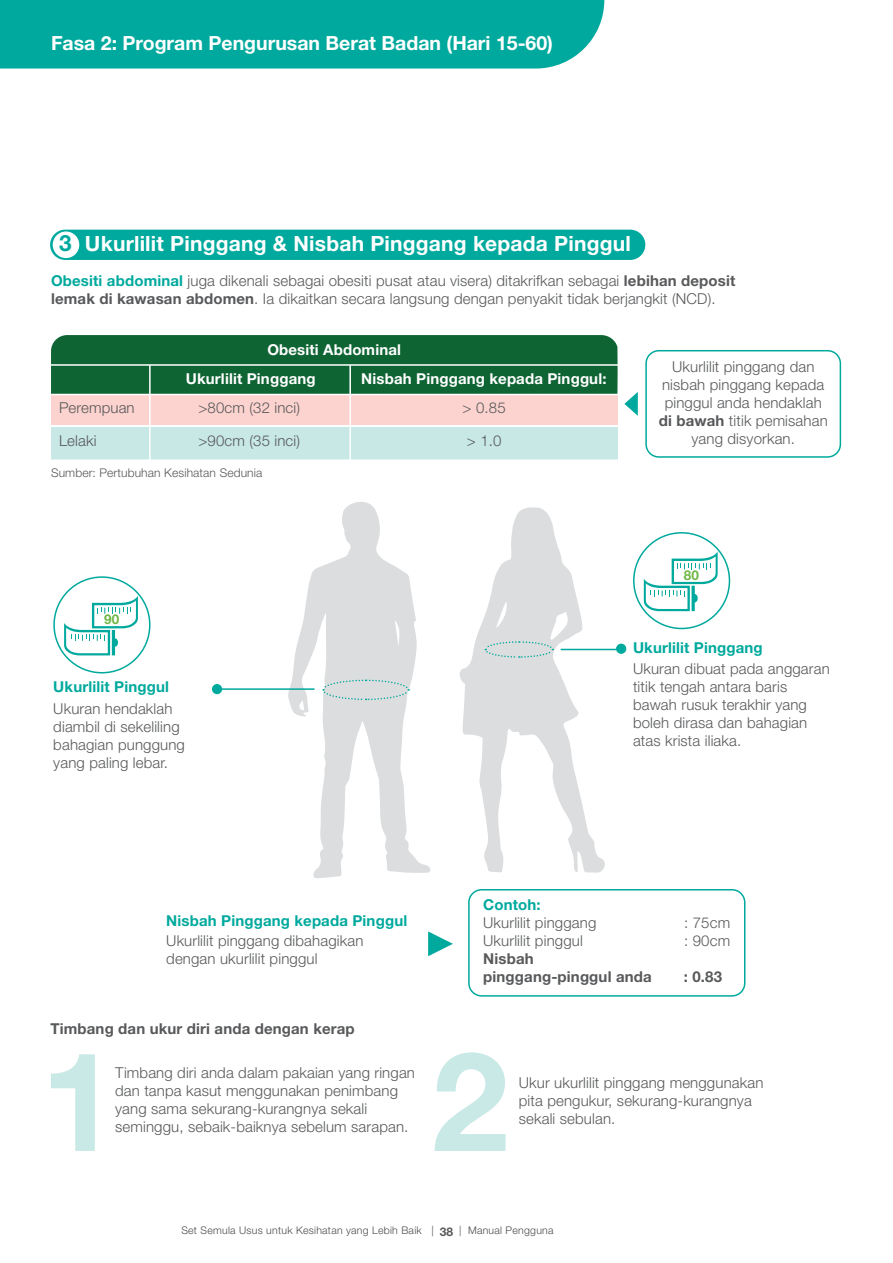
<style>
.page{position:relative;width:893px;height:1263px;background:#fff}
.page>*{position:absolute;margin:0;border:0;box-sizing:border-box;transform-origin:0 0}
.t1{font:700 138px "Helvetica Neue LT Std";color:#c9e9e6}
.t2{font:700 21px "Helvetica Neue LT Std";letter-spacing:.01em;color:#fff}
.t3{font:700 19.5px "Helvetica Neue LT Std";color:#fff}
.t4{font:300 15px/18px "Helvetica Neue LT Std";letter-spacing:.01em;color:#58595b}
.t5{font:700 15px "Helvetica Neue LT Std";letter-spacing:.01em;color:#00a99d}
.t6{font:700 15px/18px "Helvetica Neue LT Std";letter-spacing:.01em;color:#58595b}
.t7{font:700 15px/28.8px "Helvetica Neue LT Std";letter-spacing:.01em;color:#fff}
.t8{font:700 13.5px "Helvetica Neue LT Std";color:#6eb744}
.t9{font:300 12px "Helvetica Neue LT Std";letter-spacing:.01em;color:#58595b}
.t10{font:300 10.5px "Helvetica Neue LT Std";letter-spacing:.025em;color:#4d4d4f}
.s1{font-size:22.5px;color:#00a99d}
.s2{font-weight:700;color:#00a99d}
.s3{font-weight:700}
.s4{font-weight:700;font-size:12px;color:#58595b}
</style>
<div class="page">
<svg style="left:459px;top:507px;width:146px;height:366px"></svg>
<svg style="left:288px;top:502px;width:142px;height:376px"></svg>
<div style="left:50px;top:230px;width:595px;height:30px;background:#00a99d;border-radius:15px"></div>
<div style="left:53px;top:231px;width:26px;height:27px;background:#fff;border-radius:50%"></div>
<div style="left:645px;top:350px;width:196px;height:108px;border:2px solid #00a99d;border-radius:13px"></div>
<div style="left:468px;top:889px;width:277px;height:108px;border:2px solid #00a99d;border-radius:13px"></div>
<svg style="left:624px;top:392px;width:14px;height:24px"></svg>
<svg style="left:428px;top:931px;width:25px;height:25px"></svg>
<div style="left:51px;top:335px;width:567px;height:59px;background:#0f6434"></div>
<div style="left:51px;top:395px;width:566px;height:31px;background:#fcd3ce"></div>
<div style="left:51px;top:427px;width:566px;height:34px;background:#c7e8e5"></div>
<hr style="left:149px;top:365px;width:2px;height:95px;background:#fff">
<hr style="left:51px;top:459px;width:568px;height:2px;background:#fff">
<hr style="left:51px;top:425px;width:568px;height:1px;background:#fff">
<hr style="left:51px;top:364px;width:568px;height:2px;background:#fff">
<hr style="left:349px;top:365px;width:2px;height:95px;background:#fff">
<svg style="left:321px;top:679px;width:89px;height:22px;background:#d2dbdc"></svg>
<svg style="left:484px;top:640px;width:70px;height:18px"></svg>
<hr style="left:561px;top:649px;width:65px;height:1px;background:#00a99d">
<hr style="left:212px;top:688px;width:102px;height:2px;background:#00a99d">
<div style="left:212px;top:684px;width:10px;height:10px;background:#00a99d;border-radius:50%"></div>
<div style="left:616px;top:644px;width:10px;height:10px;background:#00a99d;border-radius:50%"></div>
<div style="left:53px;top:576px;width:98px;height:97px;border:2px solid #00a99d;border-radius:50%"></div>
<div style="left:633px;top:532px;width:97px;height:97px;border:2px solid #00a99d;border-radius:50%"></div>
<svg style="left:64px;top:596px;width:74px;height:59px"></svg>
<svg style="left:644px;top:552px;width:74px;height:59px"></svg>
<div style="left:0;top:0;width:604px;height:69px;background:#00a99d"></div>
<h3 class="t3" style="left:51px;top:31px;width:504px">Fasa 2: Program Pengurusan Berat Badan (Hari 15-60)</h3>
<h2 class="t2" style="left:59px;top:231px;width:573px"><span class="s1">3</span> Ukurlilit Pinggang &amp; Nisbah Pinggang kepada Pinggul</h2>
<p class="t4" style="left:51px;top:271px;width:686px"><span class="s2">Obesiti abdominal</span> juga dikenali sebagai obesiti pusat atau visera) ditakrifkan sebagai <span class="s3">lebihan deposit lemak di kawasan abdomen</span>. Ia dikaitkan secara langsung dengan penyakit tidak berjangkit (NCD).</p>
<p class="t7" style="left:186px;top:335px;width:217px;text-indent:81px">Obesiti Abdominal<br>Ukurlilit Pinggang</p>
<p class="t7" style="left:361px;top:364px;width:247px">Nisbah Pinggang kepada Pinggul:</p>
<p class="t4" style="left:198px;top:391px;width:103px;line-height:32.8px">&gt;80cm (32 inci) &gt;90cm (35 inci)</p>
<p class="t4" style="left:59px;top:391px;width:77px;line-height:32.8px">Perempuan<br>Lelaki</p>
<p class="t4" style="left:463px;top:391px;width:45px;line-height:32.8px">&gt; 0.85 &gt; 1.0</p>
<p class="t9" style="left:51px;top:466px;width:213px">Sumber: Pertubuhan Kesihatan Sedunia</p>
<p class="t4" style="left:659px;top:357px;width:170px;text-align:center">Ukurlilit pinggang dan nisbah pinggang kepada pinggul anda hendaklah <span class="s3">di bawah</span> titik pemisahan yang disyorkan.</p>
<p class="t8" style="left:104px;top:611px;width:17px">90</p>
<p class="t5" style="left:53px;top:678px;width:117px">Ukurlilit Pinggul</p>
<p class="t4" style="left:53px;top:700px;width:133px">Ukuran hendaklah diambil di sekeliling bahagian punggung yang paling lebar.</p>
<p class="t8" style="left:684px;top:567px;width:17px">80</p>
<p class="t5" style="left:633px;top:639px;width:131px">Ukurlilit Pinggang</p>
<p class="t4" style="left:633px;top:659px;width:198px">Ukuran dibuat pada anggaran titik tengah antara baris bawah rusuk terakhir yang boleh dirasa dan bahagian atas krista iliaka.</p>
<p class="t5" style="left:166px;top:911px;width:242px">Nisbah Pinggang kepada Pinggul</p>
<p class="t4" style="left:166px;top:931px;width:199px">Ukurlilit pinggang dibahagikan dengan ukurlilit pinggul</p>
<p class="t6" style="left:50px;top:1019px;width:306px">Timbang dan ukur diri anda dengan kerap</p>
<p class="t5" style="left:483px;top:895px;width:59px">Contoh:</p>
<p class="t4" style="left:483px;top:913px;width:115px">Ukurlilit pinggang</p>
<p class="t4" style="left:684px;top:913px;width:48px">: 75cm</p>
<p class="t4" style="left:483px;top:931px;width:101px">Ukurlilit pinggul</p>
<p class="t4" style="left:684px;top:931px;width:48px">: 90cm</p>
<p class="t6" style="left:483px;top:949px;width:170px">Nisbah pinggang-pinggul anda</p>
<p class="t6" style="left:684px;top:967px;width:40px">: 0.83</p>
<h1 class="t1" style="left:41px;top:1016px;width:78px">1</h1>
<h1 class="t1" style="left:432px;top:1016px;width:78px">2</h1>
<p class="t4" style="left:115px;top:1063px;width:301px">Timbang diri anda dalam pakaian yang ringan dan tanpa kasut menggunakan penimbang yang sama sekurang-kurangnya sekali seminggu, sebaik-baiknya sebelum sarapan.</p>
<p class="t4" style="left:519px;top:1073px;width:246px">Ukur ukurlilit pinggang menggunakan pita pengukur, sekurang-kurangnya sekali sebulan.</p>
<p class="t10" style="left:181px;top:1224px;width:374px">Set Semula Usus untuk Kesihatan yang Lebih Baik | <span class="s4">38</span> | Manual Pengguna</p>
</div>
